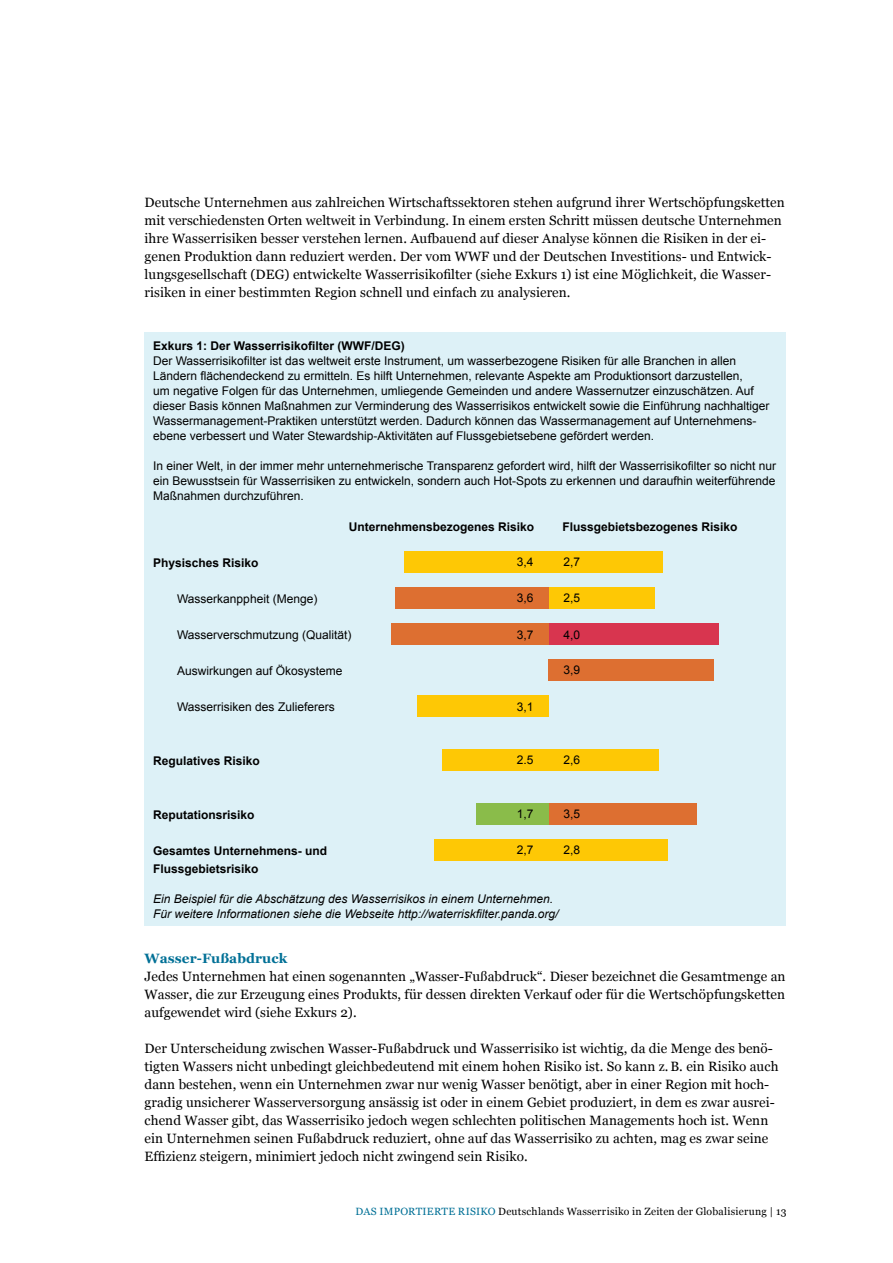
<style>
.page{position:relative;width:893px;height:1263px;background:#fff}
.page>*{position:absolute;margin:0;border:0;box-sizing:border-box;transform-origin:0 0}
.t1{font:13.5px/18px "Georgia";letter-spacing:.005em;color:#000}
.t2{font:700 13.5px "Georgia";letter-spacing:.005em;color:#007096}
.t3{font:12px/15px "Arial";color:#000}
.t4{font:700 12px/18px "Arial";color:#000}
.t5{font:italic 12px/15px "Arial";color:#000}
.t6{font:10.5px "Georgia";letter-spacing:.02em;color:#000}
.s1{color:#007096}
</style>
<div class="page">
<div style="left:145px;top:333px;width:641px;height:593px;background:#ddf1f7"></div>
<div style="left:549px;top:624px;width:170px;height:21px;background:#d8354f"></div>
<div style="left:391px;top:624px;width:158px;height:21px;background:#dd6f31"></div>
<div style="left:417px;top:696px;width:132px;height:21px;background:#fec805"></div>
<div style="left:549px;top:803px;width:148px;height:22px;background:#dd6f31"></div>
<div style="left:476px;top:803px;width:73px;height:22px;background:#8abc4a"></div>
<div style="left:549px;top:839px;width:119px;height:22px;background:#fec805"></div>
<div style="left:434px;top:839px;width:115px;height:22px;background:#fec805"></div>
<div style="left:549px;top:587px;width:106px;height:22px;background:#fec805"></div>
<div style="left:395px;top:587px;width:154px;height:22px;background:#dd6f31"></div>
<div style="left:549px;top:551px;width:114px;height:22px;background:#fec805"></div>
<div style="left:404px;top:551px;width:145px;height:22px;background:#fec805"></div>
<div style="left:549px;top:660px;width:165px;height:21px;background:#dd6f31"></div>
<div style="left:549px;top:749px;width:110px;height:22px;background:#fec805"></div>
<div style="left:442px;top:749px;width:107px;height:22px;background:#fec805"></div>
<p class="t1" style="left:145px;top:193px;width:642px">Deutsche Unternehmen aus zahlreichen Wirtschaftssektoren stehen aufgrund ihrer Wertschöpfungsketten mit verschiedensten Orten weltweit in Verbindung. In einem ersten Schritt müssen deutsche Unternehmen ihre Wasserrisiken besser verstehen lernen. Aufbauend auf dieser Analyse können die Risiken in der ei&shy;genen Produktion dann reduziert werden. Der vom WWF und der Deutschen Investitions- und Entwick&shy;lungsgesellschaft (DEG) entwickelte Wasserrisikofilter (siehe Exkurs 1) ist eine Möglichkeit, die Wasser&shy;risiken in einer bestimmten Region schnell und einfach zu analysieren.</p>
<p class="t4" style="left:153px;top:337px;width:253px">Exkurs 1: Der Wasserrisikofilter (WWF/DEG)</p>
<p class="t3" style="left:153px;top:353px;width:618px">Der Wasserrisikofilter ist das weltweit erste Instrument, um wasserbezogene Risiken für alle Branchen in allen Ländern flächendeckend zu ermitteln. Es hilft Unternehmen, relevante Aspekte am Produktionsort darzustellen,<br>um negative Folgen für das Unternehmen, umliegende Gemeinden und andere Wassernutzer einzuschätzen. Auf dieser Basis können Maßnahmen zur Verminderung des Wasserrisikos entwickelt sowie die Einführung nachhaltiger Wassermanagement-Praktiken unterstützt werden. Dadurch können das Wassermanagement auf Unternehmens&shy;ebene verbessert und Water Stewardship-Aktivitäten auf Flussgebietsebene gefördert werden.</p>
<p class="t3" style="left:153px;top:458px;width:624px;text-align:justify">In einer Welt, in der immer mehr unternehmerische Transparenz gefordert wird, hilft der Wasserrisikofilter so nicht nur ein Bewusstsein für Wasserrisiken zu entwickeln, sondern auch Hot-Spots zu erkennen und daraufhin weiterführende Maßnahmen durchzuführen.</p>
<p class="t4" style="left:349px;top:518px;width:187px">Unternehmensbezogenes Risiko</p>
<p class="t4" style="left:563px;top:518px;width:176px">Flussgebietsbezogenes Risiko</p>
<p class="t4" style="left:153px;top:554px;width:107px">Physisches Risiko</p>
<p class="t3" style="left:177px;top:591px;width:142px">Wasserkanppheit (Menge)</p>
<p class="t3" style="left:177px;top:627px;width:176px">Wasserverschmutzung (Qualität)</p>
<p class="t3" style="left:177px;top:663px;width:167px">Auswirkungen auf Ökosysteme</p>
<p class="t3" style="left:177px;top:699px;width:159px">Wasserrisiken des Zulieferers</p>
<p class="t3" style="left:517px;top:555px;width:18px">3,4</p>
<p class="t3" style="left:563px;top:555px;width:18px">2,7</p>
<p class="t3" style="left:517px;top:591px;width:18px">3,6</p>
<p class="t3" style="left:563px;top:591px;width:18px">2,5</p>
<p class="t3" style="left:517px;top:627px;width:18px">3,7</p>
<p class="t3" style="left:563px;top:627px;width:18px">4,0</p>
<p class="t3" style="left:563px;top:663px;width:18px">3,9</p>
<p class="t3" style="left:517px;top:699px;width:18px">3,1</p>
<p class="t4" style="left:153px;top:752px;width:108px">Regulatives Risiko</p>
<p class="t3" style="left:517px;top:753px;width:18px">2.5</p>
<p class="t3" style="left:563px;top:753px;width:18px">2,6</p>
<p class="t3" style="left:517px;top:807px;width:18px">1,7</p>
<p class="t3" style="left:563px;top:807px;width:18px">3,5</p>
<p class="t3" style="left:517px;top:843px;width:18px">2,7</p>
<p class="t3" style="left:563px;top:843px;width:18px">2,8</p>
<p class="t4" style="left:153px;top:806px;width:103px">Reputationsrisiko</p>
<p class="t4" style="left:153px;top:842px;width:176px">Gesamtes Unternehmens- und<br>Flussgebietsrisiko</p>
<p class="t5" style="left:153px;top:891px;width:407px">Ein Beispiel für die Abschätzung des Wasserrisikos in einem Unternehmen.<br>Für weitere Informationen siehe die Webseite http://waterriskfilter.panda.org/</p>
<p class="t2" style="left:145px;top:949px;width:144px">Wasser-Fußabdruck</p>
<p class="t1" style="left:145px;top:967px;width:642px;text-align:justify">Jedes Unternehmen hat einen sogenannten „Wasser-Fußabdruck“. Dieser bezeichnet die Gesamtmenge an Wasser, die zur Erzeugung eines Produkts, für dessen direkten Verkauf oder für die Wertschöpfungsketten aufgewendet wird (siehe Exkurs 2).</p>
<p class="t1" style="left:145px;top:1039px;width:635px">Der Unterscheidung zwischen Wasser-Fußabdruck und Wasserrisiko ist wichtig, da die Menge des benö&shy;tigten Wassers nicht unbedingt gleichbedeutend mit einem hohen Risiko ist. So kann z.B. ein Risiko auch dann bestehen, wenn ein Unternehmen zwar nur wenig Wasser benötigt, aber in einer Region mit hoch&shy;gradig unsicherer Wasserversorgung ansässig ist oder in einem Gebiet produziert, in dem es zwar ausrei&shy;chend Wasser gibt, das Wasserrisiko jedoch wegen schlechten politischen Managements hoch ist. Wenn ein Unternehmen seinen Fußabdruck reduziert, ohne auf das Wasserrisiko zu achten, mag es zwar seine Effizienz steigern, minimiert jedoch nicht zwingend sein Risiko.</p>
<p class="t6" style="left:356px;top:1205px;width:433px"><span class="s1">DAS IMPORTIERTE RISIKO</span> Deutschlands Wasserrisiko in Zeiten der Globalisierung | 13</p>
</div>
